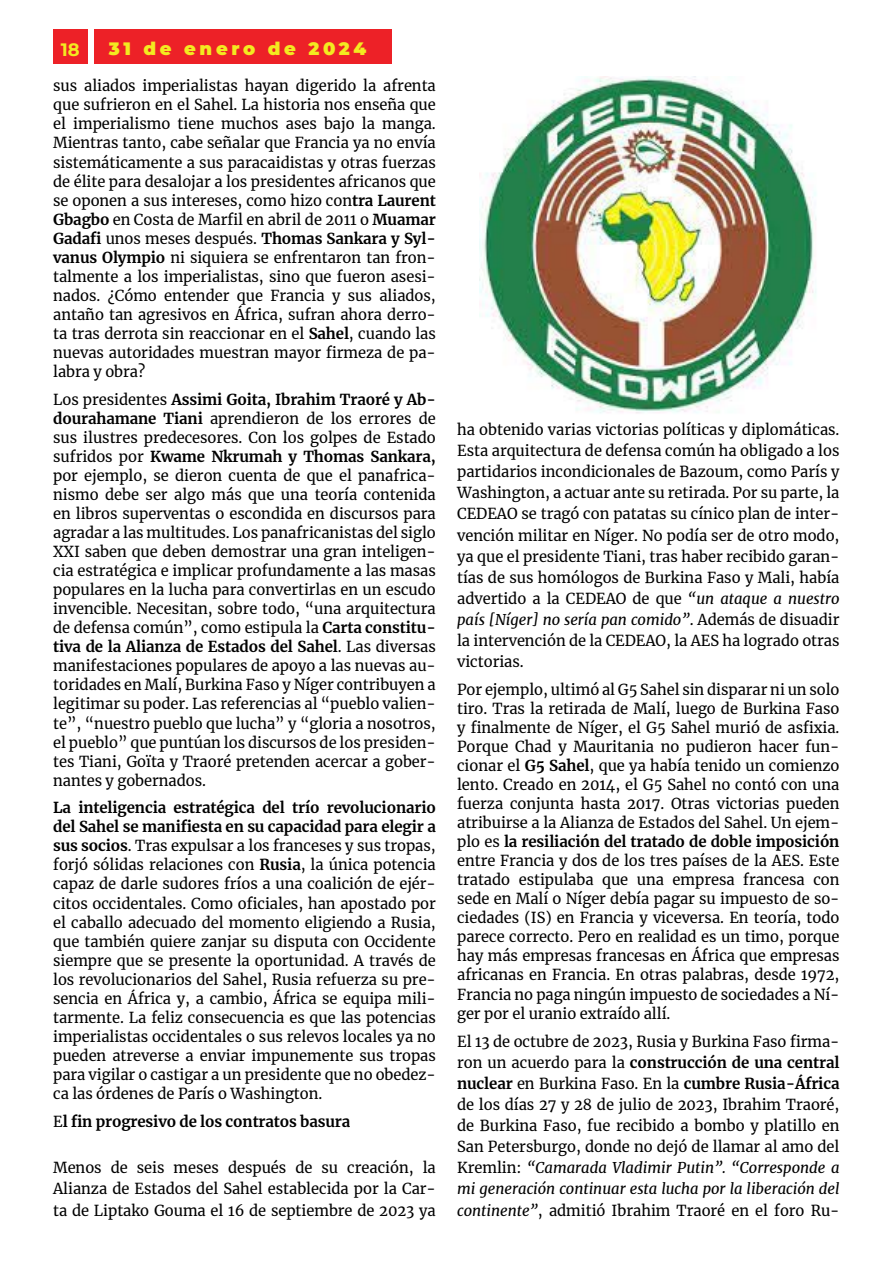
<style>
.page{position:relative;width:893px;height:1263px;background:#fff}
.page>*{position:absolute;margin:0;border:0;box-sizing:border-box;transform-origin:0 0}
.t1{font:900 18px "Montserrat";letter-spacing:.2em;color:#f3ea20}
.t2{font:700 18px "Montserrat";color:#f3ea20}
.t3{font:15px/19px "Merriweather";color:#000;text-align:justify}
.t4{font:700 15px "Merriweather";letter-spacing:-.01em;color:#000}
.s1{font-weight:700}
.s2{font-weight:400}
.s3{font-style:italic}
</style>
<div class="page">
<div style="left:53px;top:29px;width:35px;height:34px;background:#ed2127"></div>
<div style="left:94px;top:30px;width:297px;height:34px;background:#ed2127"></div>
<img style="left:480px;top:77px;width:336px;height:337px">
<p class="t2" style="left:61px;top:38px;width:20px">18</p>
<p class="t1" style="left:109px;top:37px;width:259px">31 de enero de 2024</p>
<p class="t3" style="left:53px;top:76px;width:384px">sus aliados imperialistas hayan digerido la afrenta que sufrieron en el Sahel. La historia nos enseña que el imperialismo tiene muchos ases bajo la manga.<br>Mientras tanto, cabe señalar que Francia ya no envía sistemáticamente a sus paracaidistas y otras fuerzas de élite para desalojar a los presidentes africanos que se oponen a sus intereses, como hizo con<span class="s1">tra Laurent Gbagbo</span> en Costa de Marfil en abril de 2011 o <span class="s1">Muamar Gadafi</span> unos meses después. <span class="s1">Thomas Sankara y Syl&shy;vanus Olympio</span> ni siquiera se enfrentaron tan fron&shy;talmente a los imperialistas, sino que fueron asesi&shy;nados. ¿Cómo entender que Francia y sus aliados, antaño tan agresivos en África, sufran ahora derro&shy;ta tras derrota sin reaccionar en el <span class="s1">Sahel</span>, cuando las nuevas autoridades muestran mayor firmeza de pa&shy;labra y obra?</p>
<p class="t3" style="left:53px;top:389px;width:384px">Los presidentes <span class="s1">Assimi Goita, Ibrahim Traoré y Ab&shy;dourahamane Tiani</span> aprendieron de los errores de sus ilustres predecesores. Con los golpes de Estado sufridos por <span class="s1">Kwame Nkrumah y Thomas Sankara, </span>por ejemplo, se dieron cuenta de que el panafrica&shy;nismo debe ser algo más que una teoría contenida en libros superventas o escondida en discursos para agradar a las multitudes. Los panafricanistas del siglo XXI saben que deben demostrar una gran inteligen&shy;cia estratégica e implicar profundamente a las masas populares en la lucha para convertirlas en un escudo invencible. Necesitan, sobre todo, “una arquitectura de defensa común”, como estipula la <span class="s1">Carta constitu&shy;tiva de la Alianza de Estados del Sahel</span>. Las diversas manifestaciones populares de apoyo a las nuevas au&shy;toridades en Malí, Burkina Faso y Níger contribuyen a legitimar su poder. Las referencias al “pueblo valien&shy;te”, “nuestro pueblo que lucha” y “gloria a nosotros, el pueblo” que puntúan los discursos de los presiden&shy;tes Tiani, Goïta y Traoré pretenden acercar a gober&shy;nantes y gobernados.</p>
<p class="t3" style="left:53px;top:798px;width:384px"><span class="s1">La inteligencia estratégica del trío revolucionario del Sahel se manifiesta en su capacidad para elegir a sus socios</span>. Tras expulsar a los franceses y sus tropas, forjó sólidas relaciones con <span class="s1">Rusia</span>, la única potencia capaz de darle sudores fríos a una coalición de ejér&shy;citos occidentales. Como oficiales, han apostado por el caballo adecuado del momento eligiendo a Rusia, que también quiere zanjar su disputa con Occidente siempre que se presente la oportunidad. A través de los revolucionarios del Sahel, Rusia refuerza su pre&shy;sencia en África y, a cambio, África se equipa mili&shy;tarmente. La feliz consecuencia es que las potencias imperialistas occidentales o sus relevos locales ya no pueden atreverse a enviar impunemente sus tropas para vigilar o castigar a un presidente que no obedez&shy;ca las órdenes de París o Washington.</p>
<p class="t4" style="left:53px;top:1111px;width:299px"><span class="s2">E</span>l fin progresivo de los contratos basura</p>
<p class="t3" style="left:53px;top:1157px;width:384px;line-height:21.1px">Menos de seis meses después de su creación, la Alianza de Estados del Sahel establecida por la Car&shy;ta de Liptako Gouma el 16 de septiembre de 2023 ya</p>
<p class="t3" style="left:457px;top:419px;width:384px;line-height:21.1px">ha obtenido varias victorias políticas y diplomáticas.<br>Esta arquitectura de defensa común ha obligado a los partidarios incondicionales de Bazoum, como París y Washington, a actuar ante su retirada. Por su parte, la CEDEAO se tragó con patatas su cínico plan de inter&shy;vención militar en Níger. No podía ser de otro modo, ya que el presidente Tiani, tras haber recibido garan&shy;tías de sus homólogos de Burkina Faso y Mali, había advertido a la CEDEAO de que <span class="s3">“un ataque a nuestro país [Níger] no sería pan comido”</span>. Además de disuadir la intervención de la CEDEAO, la AES ha logrado otras victorias.</p>
<p class="t3" style="left:457px;top:679px;width:384px">Por ejemplo, ultimó al G5 Sahel sin disparar ni un solo tiro. Tras la retirada de Malí, luego de Burkina Faso y finalmente de Níger, el G5 Sahel murió de asfixia.<br>Porque Chad y Mauritania no pudieron hacer fun&shy;cionar el <span class="s1">G5 Sahel</span>, que ya había tenido un comienzo lento. Creado en 2014, el G5 Sahel no contó con una fuerza conjunta hasta 2017. Otras victorias pueden atribuirse a la Alianza de Estados del Sahel. Un ejem&shy;plo es <span class="s1">la resiliación del tratado de doble imposición </span>entre Francia y dos de los tres países de la AES. Este tratado estipulaba que una empresa francesa con sede en Malí o Níger debía pagar su impuesto de so&shy;ciedades (IS) en Francia y viceversa. En teoría, todo parece correcto. Pero en realidad es un timo, porque hay más empresas francesas en África que empresas africanas en Francia. En otras palabras, desde 1972, Francia no paga ningún impuesto de sociedades a Ní&shy;ger por el uranio extraído allí.</p>
<p class="t3" style="left:457px;top:1030px;width:384px;line-height:21.1px">El 13 de octubre de 2023, Rusia y Burkina Faso firma&shy;ron un acuerdo para la <span class="s1">construcción de una central nuclear</span> en Burkina Faso. En la <span class="s1">cumbre Rusia-África </span>de los días 27 y 28 de julio de 2023, Ibrahim Traoré, de Burkina Faso, fue recibido a bombo y platillo en San Petersburgo, donde no dejó de llamar al amo del Kremlin: <span class="s3">“Camarada Vladimir Putin”. “Corresponde a mi generación continuar esta lucha por la liberación del continente”</span>, admitió Ibrahim Traoré en el foro Ru-</p>
</div>
